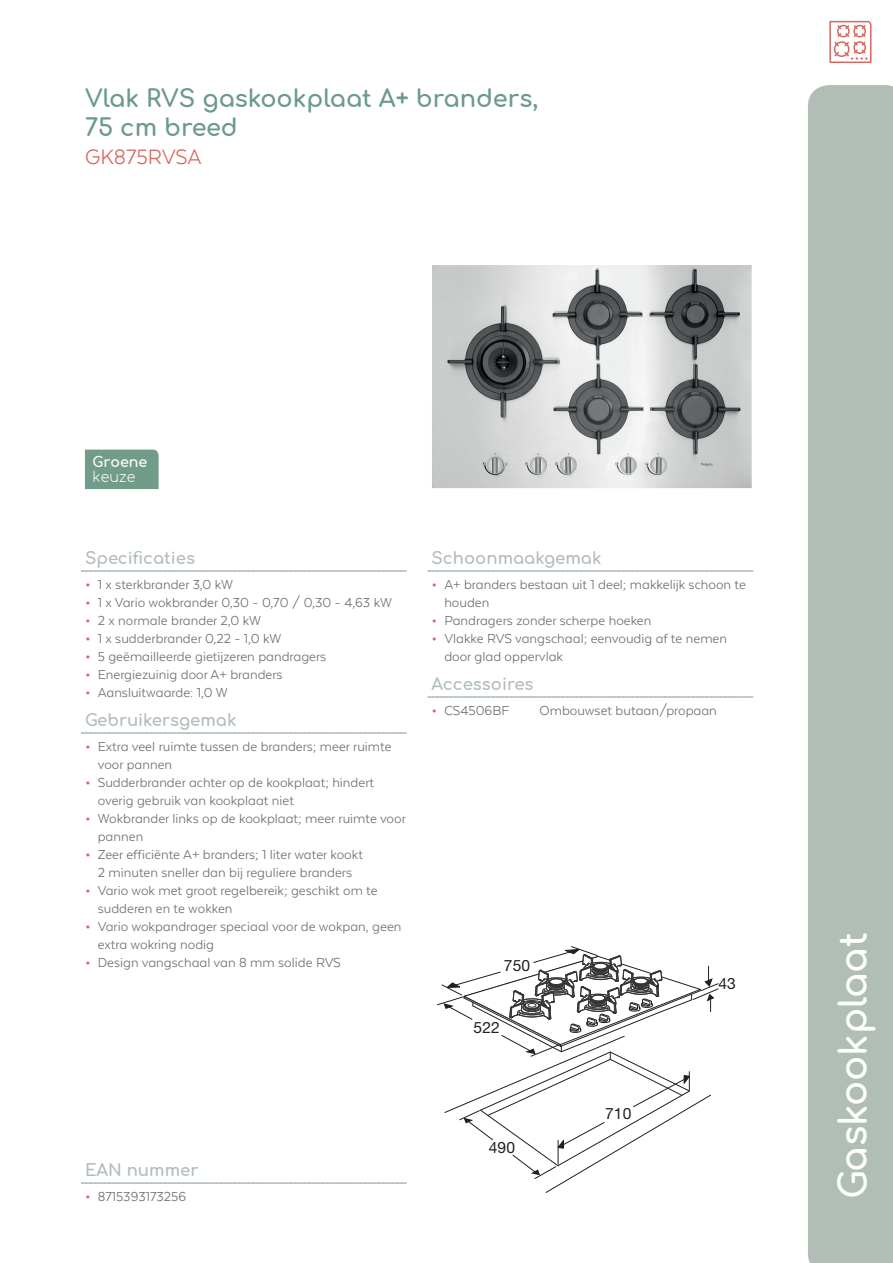
<style>
.page{position:relative;width:893px;height:1263px;background:#fff}
.page>*{position:absolute;margin:0;border:0;box-sizing:border-box;transform-origin:0 0}
.t1{font:700 37.5px "Comfortaa";color:#fff}
.Productomschrijving{font:700 24px "Comfortaa";color:#6c9a89}
.Typenummer{font:24px "Texta Alt";color:#d86762}
.Producttekst_tussenk{font:700 16.5px "Comfortaa";color:#b1beb5}
.t2{font:15.6px "Helvetica Neue";letter-spacing:.01em;color:#231f20}
.t3{font:15px/18px "Texta Alt";color:#706d68}
.t4{font:700 14.25px/14.2px "Comfortaa";color:#fff}
.s1{font-weight:300}
.s2{font-weight:700;font-size:18px;color:#d86762}
</style>
<div class="page">
<div style="left:808px;top:85px;width:85px;height:1178px;background:#b1beb5"></div>
<svg style="left:829px;top:20px;width:43px;height:43px"></svg>
<svg style="left:82px;top:570px;width:324px;height:2px"></svg>
<svg style="left:82px;top:732px;width:324px;height:2px"></svg>
<svg style="left:428px;top:570px;width:325px;height:2px"></svg>
<svg style="left:428px;top:696px;width:325px;height:2px"></svg>
<svg style="left:82px;top:1182px;width:324px;height:2px"></svg>
<svg style="left:437px;top:946px;width:281px;height:247px"></svg>
<img style="left:432px;top:265px;width:320px;height:223px">
<div style="left:85px;top:450px;width:74px;height:39px;background:#729c8a"></div>
<p class="Productomschrijving" style="left:85px;top:76px;width:455px">Vlak RVS gaskookplaat A+ branders,</p>
<p class="Productomschrijving" style="left:85px;top:105px;width:154px">75 cm breed</p>
<p class="Typenummer" style="left:85px;top:145px;width:118px">GK875RVSA</p>
<p class="t4" style="left:93px;top:453px;width:56px">Groene <span class="s1">keuze</span></p>
<p class="Producttekst_tussenk" style="left:85px;top:543px;width:112px">Specificaties</p>
<p class="t3" style="left:85px;top:575px;width:150px"><span class="s2">•</span> 1 x sterkbrander 3,0 kW</p>
<p class="t3" style="left:85px;top:593px;width:308px"><span class="s2">•</span> 1 x Vario wokbrander 0,30 - 0,70 / 0,30 - 4,63 kW</p>
<p class="t3" style="left:85px;top:611px;width:177px"><span class="s2">•</span> 2 x normale brander 2,0 kW</p>
<p class="t3" style="left:85px;top:629px;width:198px"><span class="s2">•</span> 1 x sudderbrander 0,22 - 1,0 kW</p>
<p class="t3" style="left:85px;top:647px;width:243px"><span class="s2">•</span> 5 geëmailleerde gietijzeren pandragers</p>
<p class="t3" style="left:85px;top:665px;width:199px"><span class="s2">•</span> Energiezuinig door A+ branders</p>
<p class="t3" style="left:85px;top:683px;width:144px"><span class="s2">•</span> Aansluitwaarde: 1,0 W</p>
<p class="Producttekst_tussenk" style="left:85px;top:705px;width:153px">Gebruikersgemak</p>
<p class="t3" style="left:98px;top:737px;width:295px;text-indent:-13px"><span class="s2">•</span> Extra veel ruimte tussen de branders; meer ruimte voor pannen</p>
<p class="t3" style="left:98px;top:773px;width:278px;text-indent:-13px"><span class="s2">•</span> Sudderbrander achter op de kookplaat; hindert overig gebruik van kookplaat niet</p>
<p class="t3" style="left:98px;top:809px;width:310px;text-indent:-13px"><span class="s2">•</span> Wokbrander links op de kookplaat; meer ruimte voor pannen</p>
<p class="t3" style="left:85px;top:845px;width:279px;text-align:center"><span class="s2">•</span> Zeer efficiënte A+ branders; 1 liter water kookt<br>2 minuten sneller dan bij reguliere branders</p>
<p class="t3" style="left:98px;top:881px;width:281px;text-indent:-13px"><span class="s2">•</span> Vario wok met groot regelbereik; geschikt om te sudderen en te wokken</p>
<p class="t3" style="left:98px;top:917px;width:305px;text-indent:-13px"><span class="s2">•</span> Vario wokpandrager speciaal voor de wokpan, geen extra wokring nodig</p>
<p class="t3" style="left:85px;top:953px;width:257px"><span class="s2">•</span> Design vangschaal van 8 mm solide RVS</p>
<p class="Producttekst_tussenk" style="left:432px;top:543px;width:171px">Schoonmaakgemak</p>
<p class="t3" style="left:444px;top:575px;width:303px;text-indent:-13px"><span class="s2">•</span> A+ branders bestaan uit 1 deel; makkelijk schoon te houden</p>
<p class="t3" style="left:432px;top:611px;width:221px"><span class="s2">•</span> Pandragers zonder scherpe hoeken</p>
<p class="t3" style="left:444px;top:629px;width:284px;text-indent:-13px"><span class="s2">•</span> Vlakke RVS vangschaal; eenvoudig af te nemen door glad oppervlak</p>
<p class="Producttekst_tussenk" style="left:432px;top:669px;width:103px">Accessoires</p>
<p class="t3" style="left:432px;top:701px;width:79px"><span class="s2">•</span> CS4506BF</p>
<p class="t3" style="left:540px;top:701px;width:179px">Ombouwset butaan/propaan</p>
<p class="t2" style="left:504px;top:956px;width:28px">750</p>
<p class="t2" style="left:474px;top:1018px;width:28px">522</p>
<p class="t2" style="left:718px;top:974px;width:19px">43</p>
<p class="Producttekst_tussenk" style="left:85px;top:1155px;width:115px">EAN nummer</p>
<p class="t3" style="left:85px;top:1187px;width:103px"><span class="s2">•</span> 8715393173256</p>
<p class="t2" style="left:489px;top:1138px;width:28px">490</p>
<p class="t2" style="left:605px;top:1104px;width:28px">710</p>
<h1 class="t1" style="left:819px;top:1199px;width:268px;rotate:-90deg">Gaskookplaat</h1>
</div>
